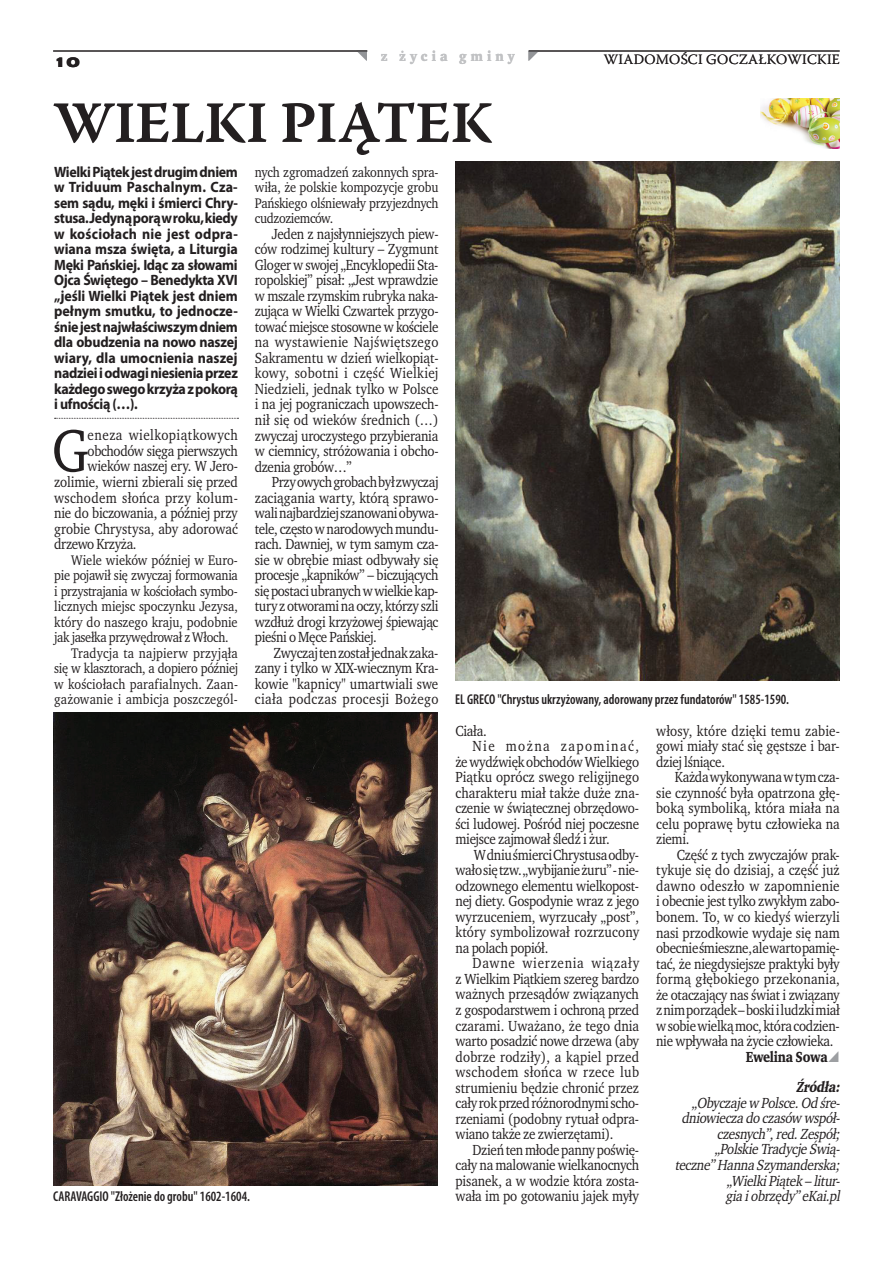
<style>
.page{position:relative;width:893px;height:1263px;background:#fff}
.page>*{position:absolute;margin:0;border:0;box-sizing:border-box;transform-origin:0 0}
.t1{font:61.2px "Wro Text";color:#231f20;scale:.93 1}
.t2{font:58.5px "Warnock Pro Semibold Capt";letter-spacing:-.015em;color:#231f20}
.t3{font:15px/15.6px "Wro Text";letter-spacing:-.015em;color:#231f20;text-align:justify;scale:.93 1}
.t4{font:700 15px/15.6px "Myriad Pro";letter-spacing:-.025em;color:#231f20;text-align:justify;scale:.93 1}
.t5{font:italic 15px/15.5px "Wro Text";color:#231f20;text-align:right;scale:.93 1}
.t6{font:15px "Wro Text";letter-spacing:.005em;color:#231f20;scale:.93 1}
.t7{font:15px "Wro Text";letter-spacing:.01em;color:#231f20;scale:.93 1}
.t8{font:15px "Wro Text";letter-spacing:.015em;color:#231f20;scale:.93 1}
.t9{font:15px "Wro Text";letter-spacing:.02em;color:#231f20;scale:.93 1}
.t10{font:15px "Wro Text";letter-spacing:.025em;color:#231f20;scale:.93 1}
.t11{font:15px "Wro Text";letter-spacing:.03em;color:#231f20;scale:.93 1}
.t12{font:15px "Wro Text";letter-spacing:.055em;color:#231f20;scale:.93 1}
.t13{font:15px "Wro Text";letter-spacing:.105em;color:#231f20;scale:.93 1}
.t14{font:700 15px "Wro Text";letter-spacing:-.02em;color:#231f20;scale:.93 1}
.t15{font:italic 700 15px "Wro Text";color:#231f20;scale:.93 1}
.t16{font:14.25px/15.5px "Wro Text";letter-spacing:-.015em;color:#231f20;text-align:justify;scale:.93 1}
.t17{font:600 condensed 14.25px "Myriad Pro";color:#231f20;scale:.94 1}
.t18{font:14.25px "Wro Text";letter-spacing:.01em;color:#231f20;scale:.93 1}
.t19{font:14.25px "Wro Text";letter-spacing:.015em;color:#231f20;scale:.93 1}
.t20{font:300 14.25px "Warnock Pro";letter-spacing:.02em;color:#231f20}
.t21{font:700 14.25px "Wro Text";letter-spacing:.29em;color:#c1c2c4}
.t22{font:900 expanded 14.25px "Nimbus San TCE";color:#231f20}
</style>
<div class="page">
<hr style="left:53px;top:51px;width:314px;height:1px;background:#231f20">
<hr style="left:529px;top:51px;width:311px;height:1px;background:#231f20">
<svg style="left:55px;top:418px;width:183px;height:1px"></svg>
<img style="left:53px;top:712px;width:385px;height:473px">
<img style="left:455px;top:161px;width:385px;height:519px">
<img style="left:760px;top:99px;width:80px;height:50px">
<p class="t22" style="left:53px;top:54px;width:28px">10</p>
<p class="t21" style="left:381px;top:47px;width:135px">z życia gminy</p>
<p class="t20" style="left:604px;top:51px;width:237px">WIADOMOŚCI GOCZAŁKOWICKIE</p>
<h2 class="t2" style="left:53px;top:88px;width:441px">WIELKI PIĄTEK</h2>
<p class="t4" style="left:54px;top:163px;width:199px">Wielki Piątek jest drugim dniem w Triduum Paschalnym. Cza&shy;sem sądu, męki i śmierci Chry&shy;stusa. Jedyną porą w roku, kiedy w kościołach nie jest odpra&shy;wiana msza święta, a Liturgia Męki Pańskiej. Idąc za słowami Ojca Świętego – Benedykta XVI „jeśli Wielki Piątek jest dniem pełnym smutku, to jednocze&shy;śnie jest najwłaściwszym dniem dla obudzenia na nowo naszej wiary, dla umocnienia naszej nadziei i odwagi niesienia przez każdego swego krzyża z pokorą i ufnością (…).</p>
<h1 class="t1" style="left:52px;top:412px;width:41px">G</h1>
<p class="t11" style="left:88px;top:426px;width:163px">eneza wielkopiątkowych</p>
<p class="t3" style="left:88px;top:443px;width:163px">obchodów sięga pierwszych</p>
<p class="t3" style="left:88px;top:459px;width:163px">wieków naszej ery. W Jero-</p>
<p class="t3" style="left:54px;top:474px;width:199px">zolimie, wierni zbierali się przed</p>
<p class="t9" style="left:54px;top:488px;width:199px">wschodem słońca przy kolum-</p>
<p class="t3" style="left:54px;top:505px;width:199px">nie do biczowania, a później przy</p>
<p class="t3" style="left:54px;top:521px;width:199px">grobie Chrystysa, aby adorować</p>
<p class="t3" style="left:54px;top:536px;width:90px">drzewo Krzyża.</p>
<p class="t16" style="left:71px;top:552px;width:181px">Wiele wieków później w Euro-</p>
<p class="t16" style="left:54px;top:567px;width:199px">pie pojawił się zwyczaj formowania</p>
<p class="t16" style="left:54px;top:583px;width:199px">i przystrajania w kościołach symbo-</p>
<p class="t16" style="left:54px;top:599px;width:199px">licznych miejsc spoczynku Jezysa,</p>
<p class="t16" style="left:54px;top:614px;width:199px">który do naszego kraju, podobnie</p>
<p class="t16" style="left:54px;top:630px;width:189px">jak jasełka przywędrował z Włoch.</p>
<p class="t19" style="left:71px;top:644px;width:181px">Tradycja ta najpierw przyjąła</p>
<p class="t16" style="left:54px;top:661px;width:199px">się w klasztorach, a dopiero później</p>
<p class="t18" style="left:54px;top:675px;width:199px">w kościołach parafialnych. Zaan-</p>
<p class="t18" style="left:54px;top:690px;width:199px">gażowanie i ambicja poszczegól-</p>
<p class="t16" style="left:255px;top:164px;width:199px">nych zgromadzeń zakonnych spra&shy;wiła, że polskie kompozycje grobu Pańskiego olśniewały przyjezdnych cudzoziemców.</p>
<p class="t3" style="left:255px;top:226px;width:199px;text-indent:17px">Jeden z najsłynniejszych piew&shy;ców rodzimej kultury – Zygmunt Gloger w swojej „Encyklopedii Sta&shy;ropolskiej” pisał: „Jest wprawdzie w mszale rzymskim rubryka naka&shy;zująca w Wielki Czwartek przygo&shy;tować miejsce stosowne w kościele na wystawienie Najświętszego Sakramentu w dzień wielkopiąt&shy;kowy, sobotni i część Wielkiej Niedzieli, jednak tylko w Polsce i na jej pograniczach upowszech&shy;nił się od wieków średnich (…) zwyczaj uroczystego przybierania w ciemnicy, stróżowania i obcho&shy;dzenia grobów…”</p>
<p class="t3" style="left:255px;top:474px;width:199px;text-indent:17px">Przy owych grobach był zwyczaj zaciągania warty, którą sprawo&shy;wali najbardziej szanowani obywa&shy;tele, często w narodowych mundu&shy;rach. Dawniej, w tym samym cza&shy;sie w obrębie miast odbywały się procesje „kapników” – biczujących się postaci ubranych w wielkie kap&shy;tury z otworami na oczy, którzy szli wzdłuż drogi krzyżowej śpiewając pieśni o Męce Pańskiej.</p>
<p class="t3" style="left:255px;top:645px;width:199px;text-indent:19px">Zwyczaj ten został jednak zaka&shy;zany i tylko w XIX-wiecznym Kra&shy;kowie "kapnicy" umartwiali swe ciała podczas procesji Bożego</p>
<p class="t17" style="left:53px;top:1187px;width:211px">CARAVAGGIO "Złożenie do grobu" 1602-1604.</p>
<p class="t17" style="left:455px;top:691px;width:357px">EL GRECO "Chrystus ukrzyżowany, adorowany przez fundatorów" 1585-1590.</p>
<p class="t3" style="left:455px;top:722px;width:35px">Ciała.</p>
<p class="t13" style="left:472px;top:736px;width:181px">Nie można zapominać,</p>
<p class="t3" style="left:455px;top:754px;width:199px">że wydźwięk obchodów Wielkiego</p>
<p class="t6" style="left:455px;top:767px;width:199px">Piątku oprócz swego religijnego</p>
<p class="t3" style="left:455px;top:785px;width:199px">charakteru miał także duże zna-</p>
<p class="t3" style="left:455px;top:800px;width:199px">czenie w świątecznej obrzędowo-</p>
<p class="t3" style="left:455px;top:816px;width:199px">ści ludowej. Pośród niej poczesne</p>
<p class="t3" style="left:455px;top:831px;width:168px">miejsce zajmował śledź i żur.</p>
<p class="t3" style="left:474px;top:847px;width:179px">W dniu śmierci Chrystusa odby-</p>
<p class="t3" style="left:455px;top:862px;width:199px">wało się tzw. „wybijanie żuru” - nie-</p>
<p class="t3" style="left:455px;top:878px;width:199px">odzownego elementu wielkopost-</p>
<p class="t3" style="left:455px;top:893px;width:199px">nej diety. Gospodynie wraz z jego</p>
<p class="t3" style="left:455px;top:909px;width:199px">wyrzuceniem, wyrzucały „post”,</p>
<p class="t7" style="left:455px;top:923px;width:199px">który symbolizował rozrzucony</p>
<p class="t3" style="left:455px;top:940px;width:101px">na polach popiół.</p>
<p class="t12" style="left:472px;top:954px;width:181px">Dawne wierzenia wiązały</p>
<p class="t3" style="left:455px;top:971px;width:199px">z Wielkim Piątkiem szereg bardzo</p>
<p class="t3" style="left:455px;top:986px;width:199px">ważnych przesądów związanych</p>
<p class="t3" style="left:455px;top:1002px;width:199px">z gospodarstwem i ochroną przed</p>
<p class="t3" style="left:455px;top:1017px;width:199px">czarami. Uważano, że tego dnia</p>
<p class="t3" style="left:455px;top:1033px;width:199px">warto posadzić nowe drzewa (aby</p>
<p class="t8" style="left:455px;top:1047px;width:199px">dobrze rodziły), a kąpiel przed</p>
<p class="t10" style="left:455px;top:1062px;width:199px">wschodem słońca w rzece lub</p>
<p class="t3" style="left:455px;top:1080px;width:199px">strumieniu będzie chronić przez</p>
<p class="t3" style="left:455px;top:1095px;width:199px">cały rok przed różnorodnymi scho-</p>
<p class="t3" style="left:455px;top:1111px;width:199px">rzeniami (podobny rytuał odpra-</p>
<p class="t3" style="left:455px;top:1126px;width:171px">wiano także ze zwierzętami).</p>
<p class="t3" style="left:472px;top:1142px;width:181px">Dzień ten młode panny poświę-</p>
<p class="t3" style="left:455px;top:1157px;width:199px">cały na malowanie wielkanocnych</p>
<p class="t3" style="left:455px;top:1173px;width:199px">pisanek, a w wodzie która zosta-</p>
<p class="t3" style="left:455px;top:1188px;width:199px">wała im po gotowaniu jajek myły</p>
<p class="t3" style="left:656px;top:723px;width:199px">włosy, które dzięki temu zabie&shy;gowi miały stać się gęstsze i bar&shy;dziej lśniące.</p>
<p class="t3" style="left:656px;top:769px;width:199px;text-indent:19px">Każda wykonywana w tym cza&shy;sie czynność była opatrzona głę&shy;boką symboliką, która miała na celu poprawę bytu człowieka na ziemi.</p>
<p class="t3" style="left:656px;top:847px;width:199px;text-indent:21px">Część z tych zwyczajów prak&shy;tykuje się do dzisiaj, a część już dawno odeszło w zapomnienie i obecnie jest tylko zwykłym zabo&shy;bonem. To, w co kiedyś wierzyli nasi przodkowie wydaje się nam obecnie śmieszne, ale warto pamię&shy;tać, że niegdysiejsze praktyki były formą głębokiego przekonania, że otaczający nas świat i związany z nim porządek – boski i ludzki miał w sobie wielką moc, która codzien&shy;nie wpływała na życie człowieka.</p>
<p class="t14" style="left:746px;top:1047px;width:90px">Ewelina Sowa</p>
<p class="t15" style="left:796px;top:1078px;width:53px">Źródła:</p>
<p class="t5" style="left:675px;top:1095px;width:183px">„Obyczajew Polsce.Od śre&shy;dniowieczado czasów współ&shy;czesnych”,red.Zespół; „PolskieTradycj eŚwią&shy;teczne”HannaSzymanderska; „WielkiPiątek–litur&shy;giaiobrzędy”eKai.pl</p>
</div>
